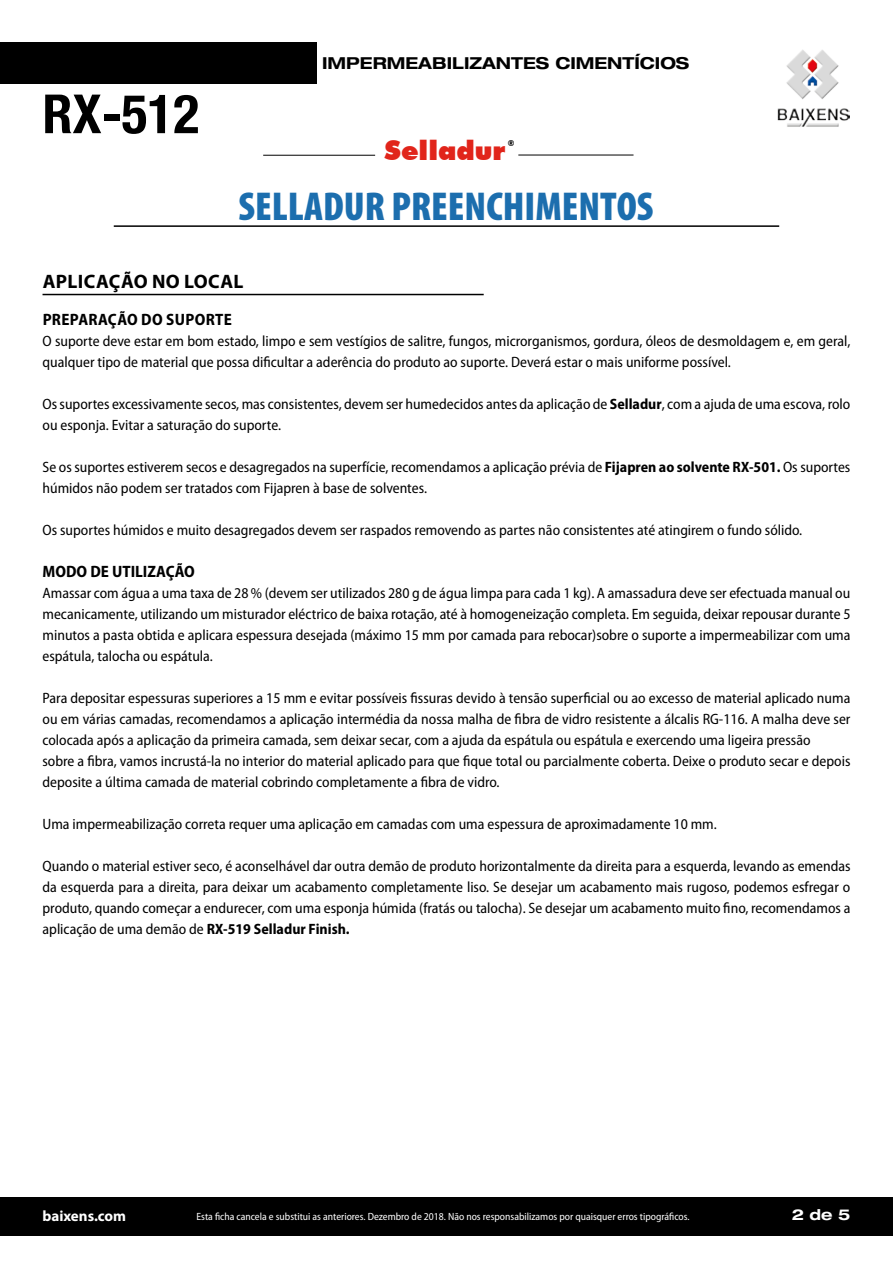
<style>
.page{position:relative;width:893px;height:1263px;background:#fff}
.page>*{position:absolute;margin:0;border:0;box-sizing:border-box;transform-origin:0 0}
.t1{font:700 condensed 54px "Helvetica Neue LT Com";color:#000}
.t2{font:900 condensed 40.5px "Myriad Pro";color:#1c6eae}
.t3{font:900 27px "Futura BT";color:#e1251b}
.t4{font:700 19.5px "Myriad Pro";letter-spacing:.02em;color:#000}
.t5{font:700 semi-condensed 16.5px "Myriad Pro";letter-spacing:.01em;color:#000}
.t6{font:700 expanded 16.5px "Helvetica Neue LT Pro";color:#000}
.t7{font:semi-condensed 15px/21px "Myriad Pro";color:#000}
.t8{font:700 15px "Myriad Pro";color:#fff}
.t9{font:700 expanded 15px "Helvetica Neue LT Pro";color:#fff}
.t10{font:semi-condensed 10.5px "Myriad Pro";color:#fff}
.t11{font:900 8.1px "Futura BT";color:#000}
.s1{font-weight:700}
</style>
<div class="page">
<div style="left:0;top:43px;width:316px;height:41px;background:#000"></div>
<hr style="left:114px;top:225px;width:665px;height:2px;background:#000">
<hr style="left:43px;top:294px;width:441px;height:1px;background:#000">
<img style="left:777px;top:50px;width:72px;height:77px">
<hr style="left:518px;top:155px;width:115px;height:1px;background:#000">
<hr style="left:263px;top:155px;width:112px;height:1px;background:#000">
<div style="left:0;top:1196px;width:893px;height:39px;background:#000"></div>
<h1 class="t1" style="left:43px;top:82px;width:158px">RX-512</h1>
<p class="t6" style="left:322px;top:52px;width:369px">IMPERMEABILIZANTES CIMENTÍCIOS</p>
<h3 class="t3" style="left:385px;top:134px;width:123px">Selladur</h3>
<p class="t11" style="left:508px;top:138px;width:8px">®</p>
<h2 class="t2" style="left:239px;top:184px;width:416px">SELLADUR PREENCHIMENTOS</h2>
<h3 class="t4" style="left:43px;top:268px;width:202px">APLICAÇÃO NO LOCAL</h3>
<p class="t5" style="left:43px;top:311px;width:191px">PREPARAÇÃO DO SUPORTE</p>
<p class="t7" style="left:43px;top:331px;width:809px">O suporte deve estar em bom estado, limpo e sem vestígios de salitre, fungos, microrganismos, gordura, óleos de desmoldagem e, em geral, qualquer tipo de material que possa dificultar a aderência do produto ao suporte. Deverá estar o mais uniforme possível.</p>
<p class="t7" style="left:43px;top:394px;width:809px">Os suportes excessivamente secos, mas consistentes, devem ser humedecidos antes da aplicação de <span class="s1">Selladur</span>, com a ajuda de uma escova, rolo ou esponja. Evitar a saturação do suporte.</p>
<p class="t7" style="left:43px;top:457px;width:809px">Se os suportes estiverem secos e desagregados na superfície, recomendamos a aplicação prévia de <span class="s1">Fijapren ao solvente RX-501.</span> Os suportes húmidos não podem ser tratados com Fijapren à base de solventes.</p>
<p class="t7" style="left:43px;top:520px;width:761px">Os suportes húmidos e muito desagregados devem ser raspados removendo as partes não consistentes até atingirem o fundo sólido.</p>
<p class="t5" style="left:43px;top:563px;width:154px">MODO DE UTILIZAÇÃO</p>
<p class="t7" style="left:43px;top:583px;width:809px;text-align:justify">Amassar com água a uma taxa de 28 % (devem ser utilizados 280 g de água limpa para cada 1 kg). A amassadura deve ser efectuada manual ou mecanicamente, utilizando um misturador eléctrico de baixa rotação, até à homogeneização completa. Em seguida, deixar repousar durante 5 minutos a pasta obtida e aplicara espessura desejada (máximo 15 mm por camada para rebocar)sobre o suporte a impermeabilizar com uma espátula, talocha ou espátula.</p>
<p class="t7" style="left:43px;top:688px;width:809px">Para depositar espessuras superiores a 15 mm e evitar possíveis fissuras devido à tensão superficial ou ao excesso de material aplicado numa ou em várias camadas, recomendamos a aplicação intermédia da nossa malha de fibra de vidro resistente a álcalis RG-116. A malha deve ser colocada após a aplicação da primeira camada, sem deixar secar, com a ajuda da espátula ou espátula e exercendo uma ligeira pressão<br>sobre a fibra, vamos incrustá-la no interior do material aplicado para que fique total ou parcialmente coberta. Deixe o produto secar e depois deposite a última camada de material cobrindo completamente a fibra de vidro.</p>
<p class="t7" style="left:43px;top:814px;width:676px">Uma impermeabilização correta requer uma aplicação em camadas com uma espessura de aproximadamente 10 mm.</p>
<p class="t7" style="left:43px;top:856px;width:809px;text-align:justify">Quando o material estiver seco, é aconselhável dar outra demão de produto horizontalmente da direita para a esquerda, levando as emendas da esquerda para a direita, para deixar um acabamento completamente liso. Se desejar um acabamento mais rugoso, podemos esfregar o produto, quando começar a endurecer, com uma esponja húmida (fratás ou talocha). Se desejar um acabamento muito fino, recomendamos a aplicação de uma demão de <span class="s1">RX-519 Selladur Finish.</span></p>
<p class="t8" style="left:43px;top:1206px;width:85px">baixens.com</p>
<p class="t10" style="left:196px;top:1211px;width:495px">Esta ficha cancela e substitui as anteriores. Dezembro de 2018. Não nos responsabilizamos por quaisquer erros tipográficos.</p>
<p class="t9" style="left:792px;top:1205px;width:60px">2 de 5</p>
</div>
